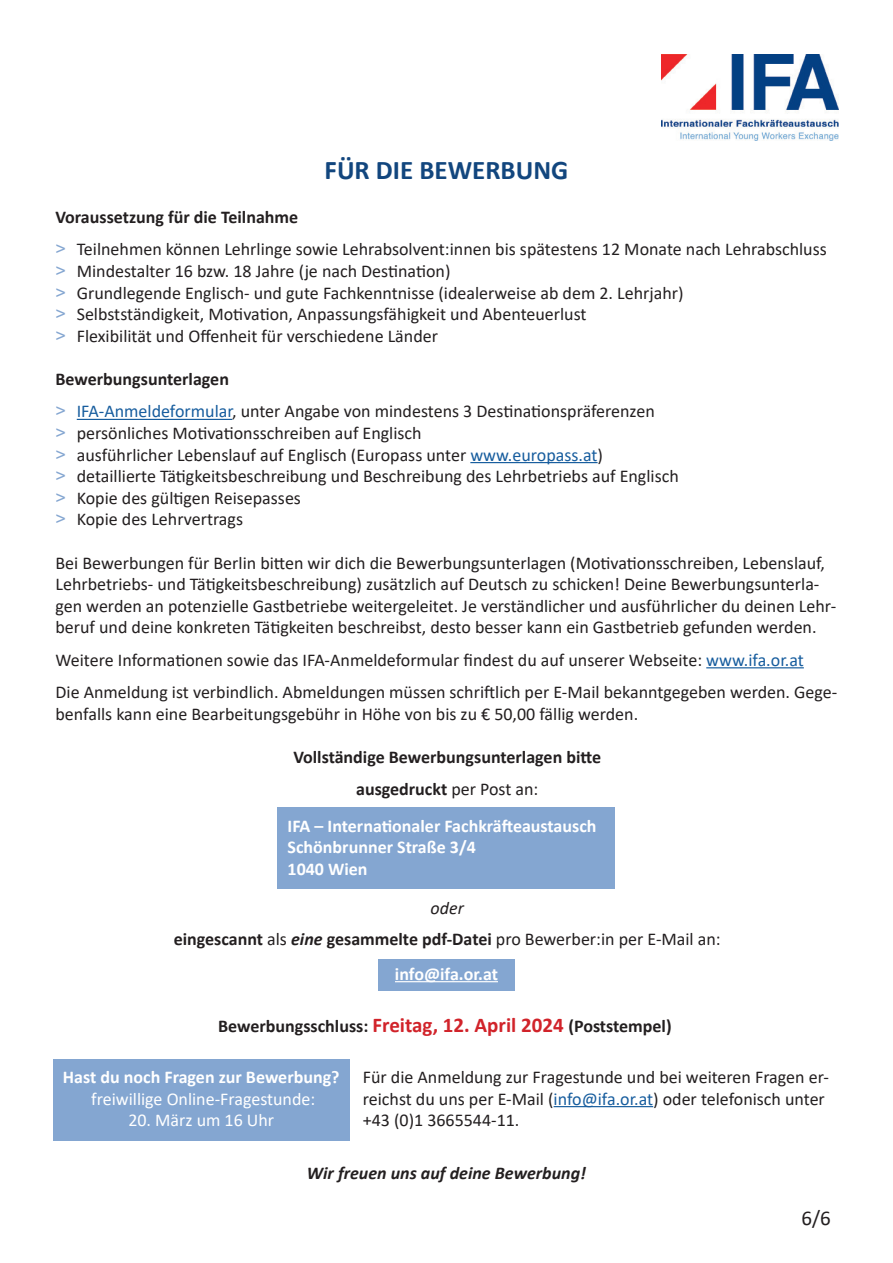
<style>
.page{position:relative;width:893px;height:1263px;background:#fff}
.page>*{position:absolute;margin:0;border:0;box-sizing:border-box;transform-origin:0 0}
.t1{font:700 27px "Calibri";color:#12467e}
.t2{font:21px "Calibri";color:#231f20}
.t3{font:18px/21.6px "Calibri";color:#231f20}
.t4{font:700 18px/32.4px "Calibri";color:#231f20;text-align:center}
.t5{font:700 18px/21.6px "Calibri";color:#fff}
.t6{font:18px "Calibri";color:#fff}
.t7{font:italic 700 18px "Calibri";color:#231f20}
.s1{font-weight:700}
.s2{font-family:"Segoe UI";color:#84a6d1}
.s3{color:#175d9e}
.s4{font-weight:400}
.s5{font-weight:400;font-style:italic}
.s6{font-style:italic}
.s7{font-size:21px;color:#d1232a}
</style>
<div class="page">
<div style="left:53px;top:1059px;width:297px;height:82px;background:#84a6d1"></div>
<hr style="left:77px;top:419px;width:155px;height:1px;background:#175d9e">
<hr style="left:470px;top:462px;width:128px;height:1px;background:#175d9e">
<hr style="left:706px;top:667px;width:98px;height:1px;background:#175d9e">
<img style="left:661px;top:54px;width:178px;height:86px">
<hr style="left:554px;top:1106px;width:99px;height:1px;background:#175d9e">
<div style="left:278px;top:807px;width:337px;height:82px;background:#84a6d1"></div>
<div style="left:378px;top:959px;width:136px;height:31px;background:#84a6d1"></div>
<hr style="left:395px;top:981px;width:103px;height:1px;background:#fff">
<h1 class="t1" style="left:325px;top:151px;width:245px">FÜR DIE BEWERBUNG</h1>
<p class="t3" style="left:56px;top:200px;width:773px;line-height:32.4px"><span class="s1">Voraussetzung für die Teilnahme<br></span><span class="s2">˃</span> Teilnehmen können Lehrlinge sowie Lehrabsolvent:innen bis spätestens 12 Monate nach Lehrabschluss</p>
<p class="t3" style="left:56px;top:260px;width:630px"><span class="s2">˃</span> Mindestalter 16 bzw. 18 Jahre (je nach Destination)<br><span class="s2">˃</span> Grundlegende Englisch- und gute Fachkenntnisse (idealerweise ab dem 2. Lehrjahr) <span class="s2">˃</span> Selbstständigkeit, Motivation, Anpassungsfähigkeit und Abenteuerlust<br><span class="s2">˃</span> Flexibilität und Offenheit für verschiedene Länder</p>
<p class="t3" style="left:56px;top:362px;width:601px;line-height:32.4px"><span class="s1">Bewerbungsunterlagen<br></span><span class="s2">˃</span> <span class="s3">IFA-Anmeldeformular</span>, unter Angabe von mindestens 3 Destinationspräferenzen</p>
<p class="t3" style="left:55px;top:422px;width:625px"><span class="s2">˃</span> persönliches Motivationsschreiben auf Englisch<br><span class="s2">˃</span> ausführlicher Lebenslauf auf Englisch (Europass unter <span class="s3">www.europass.at</span>)<br><span class="s2">˃</span> detaillierte Tätigkeitsbeschreibung und Beschreibung des Lehrbetriebs auf Englisch <span class="s2">˃</span> Kopie des gültigen Reisepasses<br><span class="s2">˃</span> Kopie des Lehrvertrags</p>
<p class="t3" style="left:55px;top:551px;width:782px">Bei Bewerbungen für Berlin bitten wir dich die Bewerbungsunterlagen (Motivationsschreiben, Lebenslauf, Lehrbetriebs- und Tätigkeitsbeschreibung) zusätzlich auf Deutsch zu schicken! Deine Bewerbungsunterla&shy;gen werden an potenzielle Gastbetriebe weitergeleitet. Je verständlicher und ausführlicher du deinen Lehr&shy;beruf und deine konkreten Tätigkeiten beschreibst, desto besser kann ein Gastbetrieb gefunden werden.</p>
<p class="t3" style="left:56px;top:643px;width:783px;line-height:32.4px">Weitere Informationen sowie das IFA-Anmeldeformular findest du auf unserer Webseite: <span class="s3">www.ifa.or.at<br></span>Die Anmeldung ist verbindlich. Abmeldungen müssen schriftlich per E-Mail bekanntgegeben werden. Gege-</p>
<p class="t3" style="left:56px;top:702px;width:584px">benfalls kann eine Bearbeitungsgebühr in Höhe von bis zu € 50,00 fällig werden.</p>
<p class="t4" style="left:293px;top:740px;width:309px">Vollständige Bewerbungsunterlagen bitte ausgedruckt <span class="s4">per Post an:</span></p>
<p class="t5" style="left:288px;top:815px;width:310px">IFA – Internationaler Fachkräfteaustausch<br>Schönbrunner Straße 3/4<br>1040 Wien</p>
<p class="t4" style="left:174px;top:893px;width:548px;line-height:30.6px"><span class="s5">oder<br></span>eingescannt <span class="s4">als</span> <span class="s6">eine</span> gesammelte pdf-Datei <span class="s4">pro Bewerber:in per E-Mail an:</span></p>
<p class="t5" style="left:395px;top:963px;width:105px">info@ifa.or.at</p>
<p class="t4" style="left:218px;top:1010px;width:455px">Bewerbungsschluss: <span class="s7">Freitag, 12. April 2024</span> (Poststempel)</p>
<p class="t5" style="left:63px;top:1066px;width:278px">Hast du noch Fragen zur Bewerbung?</p>
<p class="t6" style="left:91px;top:1086px;width:226px">freiwillige Online-Fragestunde:</p>
<p class="t6" style="left:128px;top:1108px;width:147px">20. März um 16 Uhr</p>
<p class="t3" style="left:363px;top:1066px;width:468px">Für die Anmeldung zur Fragestunde und bei weiteren Fragen er&shy;reichst du uns per E-Mail (<span class="s3">info@ifa.or.at</span>) oder telefonisch unter +43 (0)1 3665544-11.</p>
<p class="t7" style="left:307px;top:1160px;width:281px">Wir freuen uns auf deine Bewerbung!</p>
<p class="t2" style="left:801px;top:1204px;width:31px">6/6</p>
</div>
